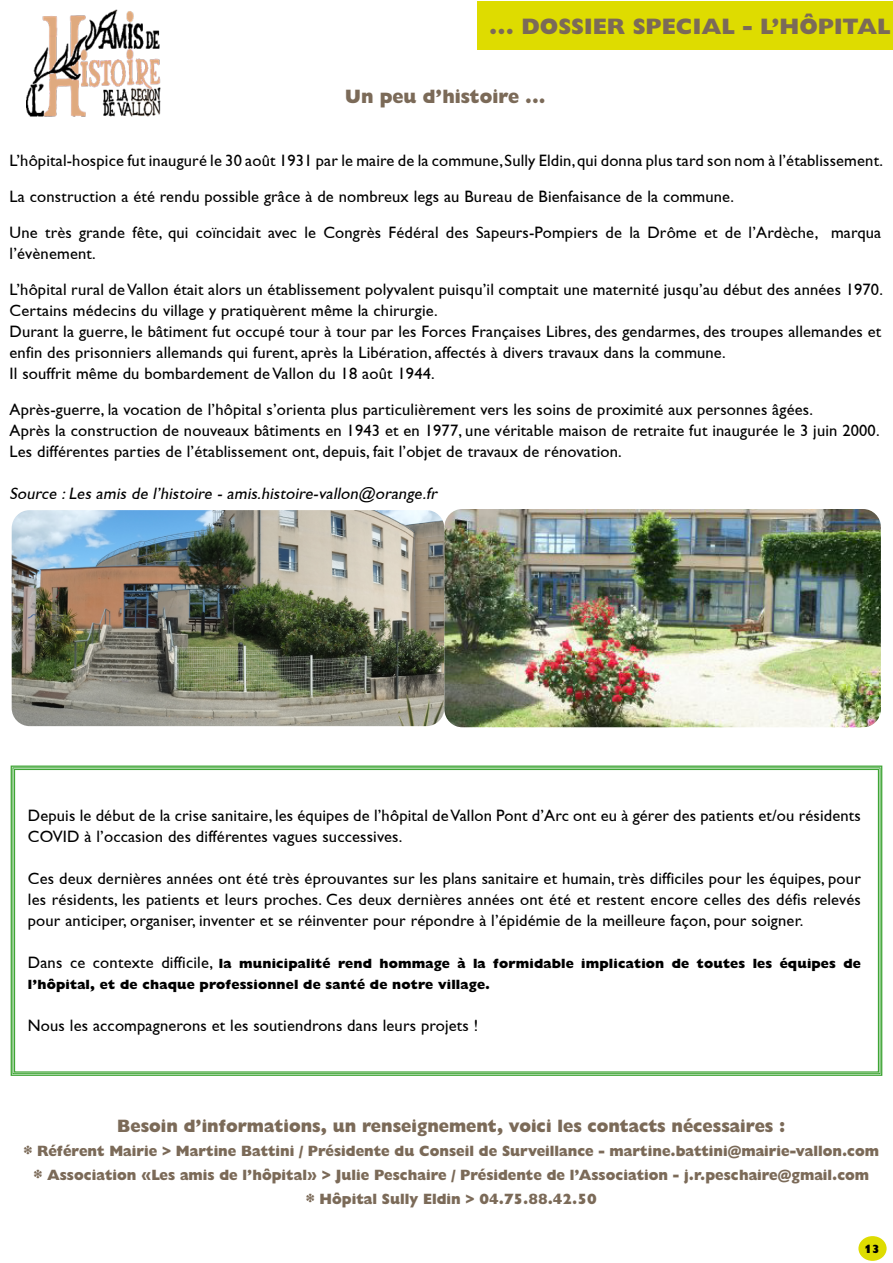
<style>
.page{position:relative;width:893px;height:1263px;background:#fff}
.page>*{position:absolute;margin:0;border:0;box-sizing:border-box;transform-origin:0 0}
.t1{font:800 22.5px "Gill Sans Nova";color:#7b6a58}
.t2{font:800 19.5px "Gill Sans Nova";color:#7b6a58;scale:.95 1}
.t3{font:800 18px "Gill Sans Nova";color:#7b6a58;scale:.95 1}
.t4{font:16.5px/21px "Gill Sans";letter-spacing:.01em;color:#000}
.t5{font:italic 16.5px "Gill Sans";color:#000}
.t6{font:800 15px/24px "Gill Sans Nova";color:#7b6a58;text-align:center;scale:.95 1}
.t7{font:800 13.5px/21px "Gill Sans Nova";letter-spacing:.01em;color:#000}
.t8{font:800 12px "Gill Sans Nova";color:#000}
.s1{font-family:"Gill Sans";font-weight:400;font-size:16.5px}
</style>
<div class="page">
<div style="left:858px;top:1236px;width:29px;height:25px;background:#dedc00;border-radius:50%"></div>
<div style="left:477px;top:1px;width:416px;height:49px;background:#dedc00"></div>
<img style="left:12px;top:509px;width:869px;height:218px">
<svg style="left:10px;top:765px;width:873px;height:311px"></svg>
<img style="left:27px;top:9px;width:134px;height:108px">
<h1 class="t1" style="left:489px;top:12px;width:403px">... DOSSIER SPECIAL - L’HÔPITAL</h1>
<p class="t2" style="left:345px;top:84px;width:212px">Un peu d’histoire ...</p>
<p class="t4" style="left:10px;top:142px;width:875px;line-height:36px">L’hôpital-hospice fut inauguré le 30 août 1931 par le maire de la commune, Sully Eldin, qui donna plus tard son nom à l’établissement.<br>La construction a été rendu possible grâce à de nombreux legs au Bureau de Bienfaisance de la commune.<br>Une très grande fête, qui coïncidait avec le Congrès Fédéral des Sapeurs-Pompiers de la Drôme et de l’Ardèche, marqua</p>
<p class="t4" style="left:10px;top:235px;width:875px;line-height:36px">l’évènement.<br>L’hôpital rural de Vallon était alors un établissement polyvalent puisqu’il comptait une maternité jusqu’au début des années 1970.</p>
<p class="t4" style="left:10px;top:300px;width:873px">Certains médecins du village y pratiquèrent même la chirurgie.<br>Durant la guerre, le bâtiment fut occupé tour à tour par les Forces Françaises Libres, des gendarmes, des troupes allemandes et enfin des prisonniers allemands qui furent, après la Libération, affectés à divers travaux dans la commune.<br>Il souffrit même du bombardement de Vallon du 18 août 1944.</p>
<p class="t4" style="left:10px;top:399px;width:871px">Après-guerre, la vocation de l’hôpital s’orienta plus particulièrement vers les soins de proximité aux personnes âgées.<br>Après la construction de nouveaux bâtiments en 1943 et en 1977, une véritable maison de retraite fut inaugurée le 3 juin 2000.<br>Les différentes parties de l’établissement ont, depuis, fait l’objet de travaux de rénovation.</p>
<p class="t5" style="left:10px;top:484px;width:432px">Source :Les amis de l’histoire - amis.histoire-vallon@orange.fr</p>
<p class="t4" style="left:28px;top:805px;width:834px">Depuis le début de la crise sanitaire, les équipes de l’hôpital de Vallon Pont d’Arc ont eu à gérer des patients et/ou résidents<br>COVID à l’occasion des différentes vagues successives.</p>
<p class="t4" style="left:28px;top:868px;width:834px;text-align:justify">Ces deux dernières années ont été très éprouvantes sur les plans sanitaire et humain, très difficiles pour les équipes, pour les résidents, les patients et leurs proches. Ces deux dernières années ont été et restent encore celles des défis relevés pour anticiper, organiser, inventer et se réinventer pour répondre à l’épidémie de la meilleure façon, pour soigner.</p>
<p class="t7" style="left:28px;top:953px;width:834px"><span class="s1">Dans ce contexte difficile,</span> la municipalité rend hommage à la formidable implication de toutes les équipes de l’hôpital, et de chaque professionnel de santé de notre village.</p>
<p class="t4" style="left:28px;top:1015px;width:452px">Nous les accompagnerons et les soutiendrons dans leurs projets !</p>
<p class="t3" style="left:117px;top:1115px;width:705px">Besoin d’informations, un renseignement, voici les contacts nécessaires :</p>
<p class="t6" style="left:23px;top:1139px;width:902px">* Référent Mairie &gt; Martine Battini / Présidente du Conseil de Surveillance - martine.battini@mairie-vallon.com * Association «Les amis de l’hôpital» &gt; Julie Peschaire / Présidente de l’Association - j.r.peschaire@gmail.com<br>* Hôpital Sully Eldin &gt; 04.75.88.42.50</p>
<p class="t8" style="left:864px;top:1241px;width:18px">13</p>
</div>
